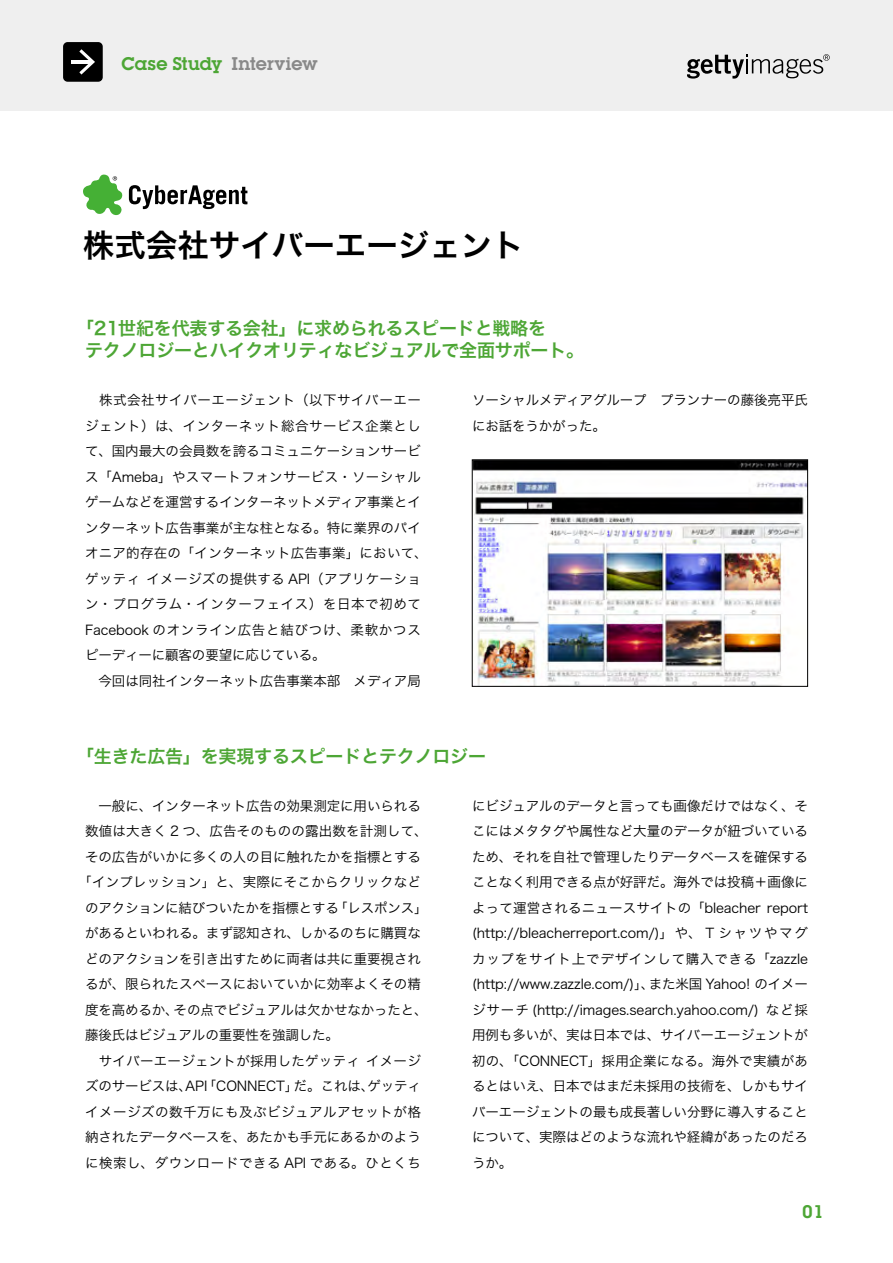
<style>
.page{position:relative;width:893px;height:1263px;background:#fff}
.page>*{position:absolute;margin:0;border:0;box-sizing:border-box;transform-origin:0 0}
.t1{font:31.5px "Hira Kaku Pro W6";color:#000}
.t2{font:18px/22.5px "Hira Kaku Pro W6";letter-spacing:-.01em;color:#4da635}
.t3{font:18px "Lubalin Graph GI Demi";color:#4da635}
.t4{font:18px "Lubalin Graph GI Demi";letter-spacing:-.025em;color:#898989}
.t5{font:13.5px/25.5px "Hira Kaku Pro W3";letter-spacing:-.005em;color:#000}
.t6{font:13.5px/25.5px "Hira Kaku Pro W3";letter-spacing:.04em;color:#000}
.t7{font:13.5px "Hira Kaku Pro W3";letter-spacing:.015em;color:#000}
.t8{font:13.5px "Hira Kaku Pro W3";letter-spacing:.03em;color:#000}
.t9{font:13.5px "Hira Kaku Pro W3";letter-spacing:.02em;color:#000}
</style>
<div class="page">
<div style="left:0;top:0;width:893px;height:111px;background:#efefef"></div>
<div style="left:64px;top:43px;width:38px;height:38px;background:#000;border-radius:4px"></div>
<div style="left:63px;top:42px;width:40px;height:40px;border:1px solid #000;border-radius:4px"></div>
<hr style="left:71px;top:60px;width:21px;height:3px;background:#fff">
<svg style="left:79px;top:49px;width:16px;height:26px"></svg>
<svg style="left:687px;top:54px;width:143px;height:25px"></svg>
<svg style="left:129px;top:185px;width:118px;height:24px"></svg>
<svg style="left:83px;top:174px;width:40px;height:41px"></svg>
<img style="left:474px;top:462px;width:332px;height:222px">
<div style="left:472px;top:460px;width:336px;height:226px;border:1px solid #000"></div>
<h2 class="t3" style="left:121px;top:52px;width:103px">Case Study</h2>
<h2 class="t4" style="left:232px;top:52px;width:88px">Interview</h2>
<h1 class="t1" style="left:83px;top:217px;width:443px">株式会社サイバーエージェント</h1>
<h2 class="t2" style="left:85px;top:316px;width:501px;text-indent:-9px">「21世紀を代表する会社」に求められるスピードと戦略を<br>テクノロジーとハイクオリティなビジュアルで全面サポート。</h2>
<p class="t6" style="left:85px;top:387px;width:337px">　株式会社サイバーエージェント（以下サイバーエー</p>
<p class="t6" style="left:85px;top:412px;width:337px">ジェント）は、インターネット総合サービス企業とし</p>
<p class="t5" style="left:85px;top:438px;width:337px">て、国内最大の会員数を誇るコミュニケーションサービ</p>
<p class="t8" style="left:85px;top:465px;width:337px">ス「Ameba」やスマートフォンサービス・ソーシャル</p>
<p class="t5" style="left:85px;top:489px;width:337px">ゲームなどを運営するインターネットメディア事業とイ</p>
<p class="t5" style="left:85px;top:514px;width:337px">ンターネット広告事業が主な柱となる。特に業界のパイ</p>
<p class="t9" style="left:85px;top:541px;width:344px">オニア的存在の「インターネット広告事業」において、</p>
<p class="t8" style="left:146px;top:567px;width:276px">イメージズの提供する API（アプリケーショ</p>
<p class="t5" style="left:85px;top:565px;width:337px">ゲッティ<br>ン・プログラム・インターフェイス）を日本で初めて<br>Facebook のオンライン広告と結びつけ、柔軟かつスピーディーに顧客の要望に応じている。<br>　今回は同社インターネット広告事業本部　メディア局</p>
<p class="t5" style="left:472px;top:387px;width:337px">ソーシャルメディアグループ　プランナーの藤後亮平氏にお話をうかがった。</p>
<h2 class="t2" style="left:76px;top:744px;width:412px">「生きた広告」を実現するスピードとテクノロジー</h2>
<p class="t5" style="left:85px;top:792px;width:337px">　一般に、インターネット広告の効果測定に用いられる</p>
<p class="t7" style="left:85px;top:819px;width:344px">数値は大きく 2 つ、広告そのものの露出数を計測して、</p>
<p class="t5" style="left:85px;top:843px;width:337px">その広告がいかに多くの人の目に触れたかを指標とする</p>
<p class="t7" style="left:78px;top:870px;width:344px">「インプレッション」と、実際にそこからクリックなど</p>
<p class="t5" style="left:334px;top:894px;width:95px">「レスポンス「</p>
<p class="t5" style="left:472px;top:792px;width:337px;text-align:right">にビジュアルのデータと言っても画像だけではなく、そこにはメタタグや属性など大量のデータが紐づいているため、それを自社で管理したりデータベースを確保することなく利用できる点が好評だ。海外では投稿＋画像によって運営されるニュースサイトの「bleacher report (http://bleacherreport.com/)」や、Ｔシャツやマグカップをサイト上でデザインして購入できる「zazzleまた米国 Yahoo! のイメー</p>
<p class="t5" style="left:85px;top:894px;width:256px">のアクションに結びついたかを指標とする</p>
<p class="t5" style="left:85px;top:919px;width:337px">があるといわれる。まず認知され、しかるのちに購買な</p>
<p class="t5" style="left:85px;top:945px;width:337px">どのアクションを引き出すために両者は共に重要視され</p>
<p class="t5" style="left:85px;top:970px;width:337px">るが、限られたスペースにおいていかに効率よくその精</p>
<p class="t5" style="left:174px;top:996px;width:256px">その点でビジュアルは欠かせなかったと、</p>
<p class="t5" style="left:472px;top:970px;width:184px">(http://www.zazzle.com/)」、</p>
<p class="t5" style="left:472px;top:996px;width:337px">ジサーチ (http://images.search.yahoo.com/)<br>用例も多いが、実は日本では、サイバーエージェントが初の、「CONNECT」採用企業になる。海外で実績があるとはいえ、日本ではまだ未採用の技術を、しかもサイバーエージェントの最も成長著しい分野に導入することについて、実際はどのような流れや経緯があったのだろうか。</p>
<p class="t5" style="left:85px;top:996px;width:256px">度を高めるか、<br>藤後氏はビジュアルの重要性を強調した。</p>
<p class="t5" style="left:766px;top:996px;width:44px">など採</p>
<p class="t9" style="left:85px;top:1048px;width:276px">　サイバーエージェントが採用したゲッティ</p>
<p class="t5" style="left:366px;top:1047px;width:56px">イメージ</p>
<p class="t6" style="left:85px;top:1072px;width:337px">ズのサービスは、<br>イメージズの数千万にも及ぶビジュアルアセットが格納されたデータベースを、あたかも手元にあるかのように検索し、ダウンロードできる API である。ひとくち</p>
<p class="t5" style="left:367px;top:1072px;width:55px">ゲッティ</p>
<p class="t5" style="left:203px;top:1072px;width:97px">「CONNECT」</p>
<p class="t5" style="left:294px;top:1072px;width:82px">だ。これは、</p>
<p class="t5" style="left:185px;top:1072px;width:24px">API</p>
<h2 class="t3" style="left:802px;top:1200px;width:23px">01</h2>
</div>
